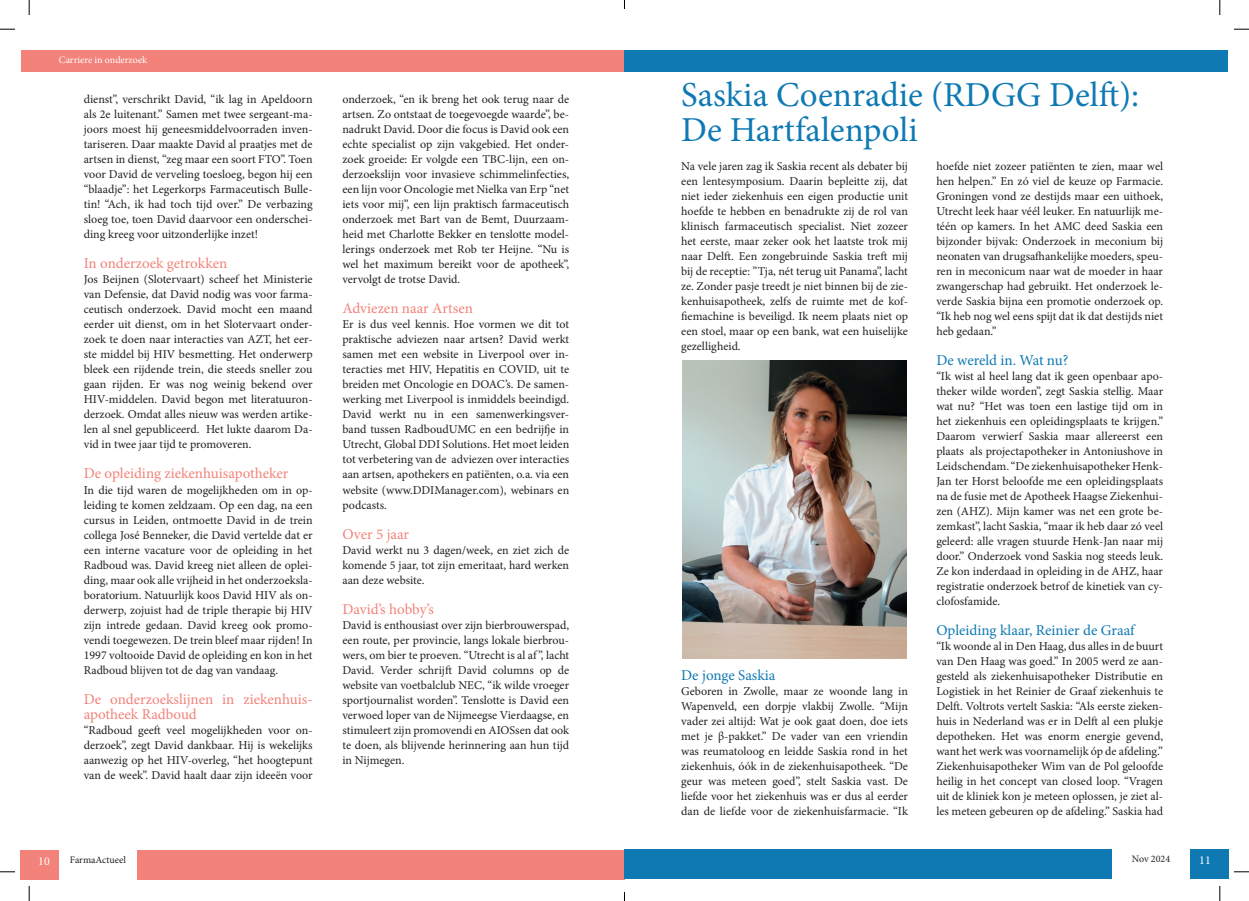
<style>
.page{position:relative;width:1249px;height:901px;background:#fff}
.page>*{position:absolute;margin:0;border:0;box-sizing:border-box;transform-origin:0 0}
.t1{font:35px/35px "Minion Pro";color:#0e79b3}
.t2{font:15px/15px "Minion Pro";color:#f3827a}
.t3{font:15px "Minion Pro";color:#0e79b3}
.t4{font:12px/15px "Minion Pro";color:#231f20;text-align:justify}
.t5{font:12px "Minion Pro";color:#fff}
.t6{font:10px "Minion Pro";color:#fff}
.t7{font:10px "Minion Pro";color:#231f20}
</style>
<div class="page">
<div style="left:137px;top:850px;width:487px;height:30px;background:#f3827a"></div>
<div style="left:21px;top:850px;width:38px;height:30px;background:#f3827a"></div>
<div style="left:21px;top:50px;width:603px;height:22px;background:#f3827a"></div>
<div style="left:624px;top:50px;width:604px;height:22px;background:#0e79b3"></div>
<div style="left:624px;top:849px;width:488px;height:30px;background:#0e79b3"></div>
<div style="left:1190px;top:849px;width:38px;height:30px;background:#0e79b3"></div>
<img style="left:683px;top:360px;width:223px;height:298px">
<svg style="left:0;top:29px;width:15px;height:1px"></svg>
<svg style="left:1234px;top:29px;width:15px;height:1px"></svg>
<svg style="left:0;top:871px;width:15px;height:1px"></svg>
<svg style="left:1234px;top:871px;width:15px;height:1px"></svg>
<svg style="left:29px;top:0;width:1px;height:15px"></svg>
<svg style="left:29px;top:886px;width:1px;height:14px"></svg>
<svg style="left:1219px;top:0;width:2px;height:15px"></svg>
<svg style="left:1219px;top:886px;width:2px;height:14px"></svg>
<p class="t6" style="left:59px;top:53px;width:90px">Carriere in onderzoek</p>
<p class="t4" style="left:84px;top:92px;width:230px">dienst”, verschrikt David, “ik lag in Apeldoorn als 2e luitenant.” Samen met twee sergeant-ma&shy;joors moest hij geneesmiddelvoorraden inven&shy;tariseren. Daar maakte David al praatjes met de artsen in dienst, “zeg maar een soort FTO”. Toen voor David de verveling toesloeg, begon hij een “blaadje”: het Legerkorps Farmaceutisch Bulle&shy;tin! “Ach, ik had toch tijd over.” De verbazing sloeg toe, toen David daarvoor een onderschei&shy;ding kreeg voor uitzonderlijke inzet!</p>
<p class="t2" style="left:84px;top:256px;width:145px">In onderzoek getrokken</p>
<p class="t4" style="left:84px;top:272px;width:230px">Jos Beijnen (Slotervaart) scheef het Ministerie van Defensie, dat David nodig was voor farma&shy;ceutisch onderzoek. David mocht een maand eerder uit dienst, om in het Slotervaart onder&shy;zoek te doen naar interacties van AZT, het eer&shy;ste middel bij HIV besmetting. Het onderwerp bleek een rijdende trein, die steeds sneller zou gaan rijden. Er was nog weinig bekend over HIV-middelen. David begon met literatuuron&shy;derzoek. Omdat alles nieuw was werden artike&shy;len al snel gepubliceerd. Het lukte daarom Da&shy;vid in twee jaar tijd te promoveren.</p>
<p class="t2" style="left:84px;top:466px;width:206px">De opleiding ziekenhuisapotheker</p>
<p class="t4" style="left:84px;top:482px;width:230px">In die tijd waren de mogelijkheden om in op&shy;leiding te komen zeldzaam. Op een dag, na een cursus in Leiden, ontmoette David in de trein collega José Benneker, die David vertelde dat er een interne vacature voor de opleiding in het Radboud was. David kreeg niet alleen de oplei&shy;ding, maar ook alle vrijheid in het onderzoeksla&shy;boratorium. Natuurlijk koos David HIV als on&shy;derwerp, zojuist had de triple therapie bij HIV zijn intrede gedaan. David kreeg ook promo&shy;vendi toegewezen. De trein bleef maar rijden! In 1997 voltooide David de opleiding en kon in het Radboud blijven tot de dag van vandaag.</p>
<p class="t2" style="left:84px;top:691px;width:229px">De onderzoekslijnen in ziekenhuis&shy;apotheek Radboud</p>
<p class="t4" style="left:84px;top:722px;width:230px">“Radboud geeft veel mogelijkheden voor on&shy;derzoek”, zegt David dankbaar. Hij is wekelijks aanwezig op het HIV-overleg, “het hoogtepunt van de week”. David haalt daar zijn ideeën voor</p>
<p class="t4" style="left:342px;top:92px;width:228px">onderzoek, “en ik breng het ook terug naar de artsen. Zo ontstaat de toegevoegde waarde”, be&shy;nadrukt David. Door die focus is David ook een echte specialist op zijn vakgebied. Het onder&shy;zoek groeide: Er volgde een TBC-lijn, een on&shy;derzoekslijn voor invasieve schimmelinfecties, een lijn voor Oncologie met Nielka van Erp “net iets voor mij”, een lijn praktisch farmaceutisch onderzoek met Bart van de Bemt, Duurzaam&shy;heid met Charlotte Bekker en tenslotte model&shy;lerings onderzoek met Rob ter Heijne. “Nu is wel het maximum bereikt voor de apotheek”, vervolgt de trotse David.</p>
<p class="t2" style="left:342px;top:301px;width:132px">Adviezen naar Artsen</p>
<p class="t4" style="left:342px;top:317px;width:228px">Er is dus veel kennis. Hoe vormen we dit tot praktische adviezen naar artsen? David werkt samen met een website in Liverpool over in&shy;teracties met HIV, Hepatitis en COVID, uit te breiden met Oncologie en DOAC’s. De samen&shy;werking met Liverpool is inmiddels beeindigd.<br>David werkt nu in een samenwerkingsver&shy;band tussen RadboudUMC en een bedrijfje in Utrecht, Global DDI Solutions. Het moet leiden tot verbetering van de adviezen over interacties aan artsen, apothekers en patiënten, o.a. via een website (www.DDIManager.com), webinars en podcasts.</p>
<p class="t2" style="left:342px;top:526px;width:68px">Over 5 jaar</p>
<p class="t4" style="left:342px;top:542px;width:228px">David werkt nu 3 dagen/week, en ziet zich de komende 5 jaar, tot zijn emeritaat, hard werken aan deze website.</p>
<p class="t2" style="left:342px;top:601px;width:93px">David’s hobby’s</p>
<p class="t4" style="left:342px;top:617px;width:228px">David is enthousiast over zijn bierbrouwerspad, een route, per provincie, langs lokale bierbrou&shy;wers, om bier te proeven. “Utrecht is al af ”, lacht David. Verder schrijft David columns op de website van voetbalclub NEC, “ik wilde vroeger sportjournalist worden”. Tenslotte is David een verwoed loper van de Nijmeegse Vierdaagse, en stimuleert zijn promovendi en AIOSsen dat ook te doen, als blijvende herinnering aan hun tijd in Nijmegen.</p>
<p class="t5" style="left:38px;top:852px;width:13px">10</p>
<p class="t7" style="left:70px;top:853px;width:57px">FarmaActueel</p>
<h1 class="t1" style="left:681px;top:78px;width:460px">Saskia Coenradie (RDGG Delft):<br>De Hartfalenpoli</h1>
<p class="t4" style="left:681px;top:158px;width:228px">Na vele jaren zag ik Saskia recent als debater bij een lentesymposium. Daarin bepleitte zij, dat niet ieder ziekenhuis een eigen productie unit hoefde te hebben en benadrukte zij de rol van klinisch farmaceutisch specialist. Niet zozeer het eerste, maar zeker ook het laatste trok mij naar Delft. Een zongebruinde Saskia treft mij bij de receptie: ”Tja, nét terug uit Panama”, lacht ze. Zonder pasje treedt je niet binnen bij de zie&shy;kenhuisapotheek, zelfs de ruimte met de kof&shy;fiemachine is beveiligd. Ik neem plaats niet op een stoel, maar op een bank, wat een huiselijke gezelligheid.</p>
<p class="t3" style="left:681px;top:665px;width:96px">De jonge Saskia</p>
<p class="t4" style="left:681px;top:683px;width:228px">Geboren in Zwolle, maar ze woonde lang in Wapenveld, een dorpje vlakbij Zwolle. “Mijn vader zei altijd: Wat je ook gaat doen, doe iets met je β-pakket.” De vader van een vriendin was reumatoloog en leidde Saskia rond in het ziekenhuis, óók in de ziekenhuisapotheek. “De geur was meteen goed”, stelt Saskia vast. De liefde voor het ziekenhuis was er dus al eerder dan de liefde voor de ziekenhuisfarmacie. “Ik</p>
<p class="t4" style="left:936px;top:158px;width:228px">hoefde niet zozeer patiënten te zien, maar wel hen helpen.” En zó viel de keuze op Farmacie.<br>Groningen vond ze destijds maar een uithoek, Utrecht leek haar véél leuker. En natuurlijk me&shy;téén op kamers. In het AMC deed Saskia een bijzonder bijvak: Onderzoek in meconium bij neonaten van drugsafhankelijke moeders, speu&shy;ren in meconicum naar wat de moeder in haar zwangerschap had gebruikt. Het onderzoek le&shy;verde Saskia bijna een promotie onderzoek op. “Ik heb nog wel eens spijt dat ik dat destijds niet heb gedaan.”</p>
<p class="t3" style="left:936px;top:350px;width:134px">De wereld in. Wat nu?</p>
<p class="t4" style="left:936px;top:368px;width:228px">“Ik wist al heel lang dat ik geen openbaar apo&shy;theker wilde worden”, zegt Saskia stellig. Maar wat nu? “Het was toen een lastige tijd om in het ziekenhuis een opleidingsplaats te krijgen.” Daarom verwierf Saskia maar allereerst een plaats als projectapotheker in Antoniushove in Leidschendam. “De ziekenhuisapotheker Henk-Jan ter Horst beloofde me een opleidingsplaats na de fusie met de Apotheek Haagse Ziekenhui&shy;zen (AHZ). Mijn kamer was net een grote be&shy;zemkast”, lacht Saskia, “maar ik heb daar zó veel geleerd: alle vragen stuurde Henk-Jan naar mij door.” Onderzoek vond Saskia nog steeds leuk.<br>Ze kon inderdaad in opleiding in de AHZ, haar registratie onderzoek betrof de kinetiek van cy&shy;clofosfamide.</p>
<p class="t3" style="left:936px;top:620px;width:200px">Opleiding klaar, Reinier de Graaf</p>
<p class="t4" style="left:936px;top:638px;width:228px">“Ik woonde al in Den Haag, dus alles in de buurt van Den Haag was goed.” In 2005 werd ze aan&shy;gesteld als ziekenhuisapotheker Distributie en Logistiek in het Reinier de Graaf ziekenhuis te Delft. Voltrots vertelt Saskia: “Als eerste zieken&shy;huis in Nederland was er in Delft al een plukje depotheken. Het was enorm energie gevend, want het werk was voornamelijk óp de afdeling.” Ziekenhuisapotheker Wim van de Pol geloofde heilig in het concept van closed loop. “Vragen uit de kliniek kon je meteen oplossen, je ziet al&shy;les meteen gebeuren op de afdeling.” Saskia had</p>
<p class="t7" style="left:1132px;top:851px;width:40px">Nov 2024</p>
<p class="t5" style="left:1199px;top:851px;width:13px">11</p>
</div>
